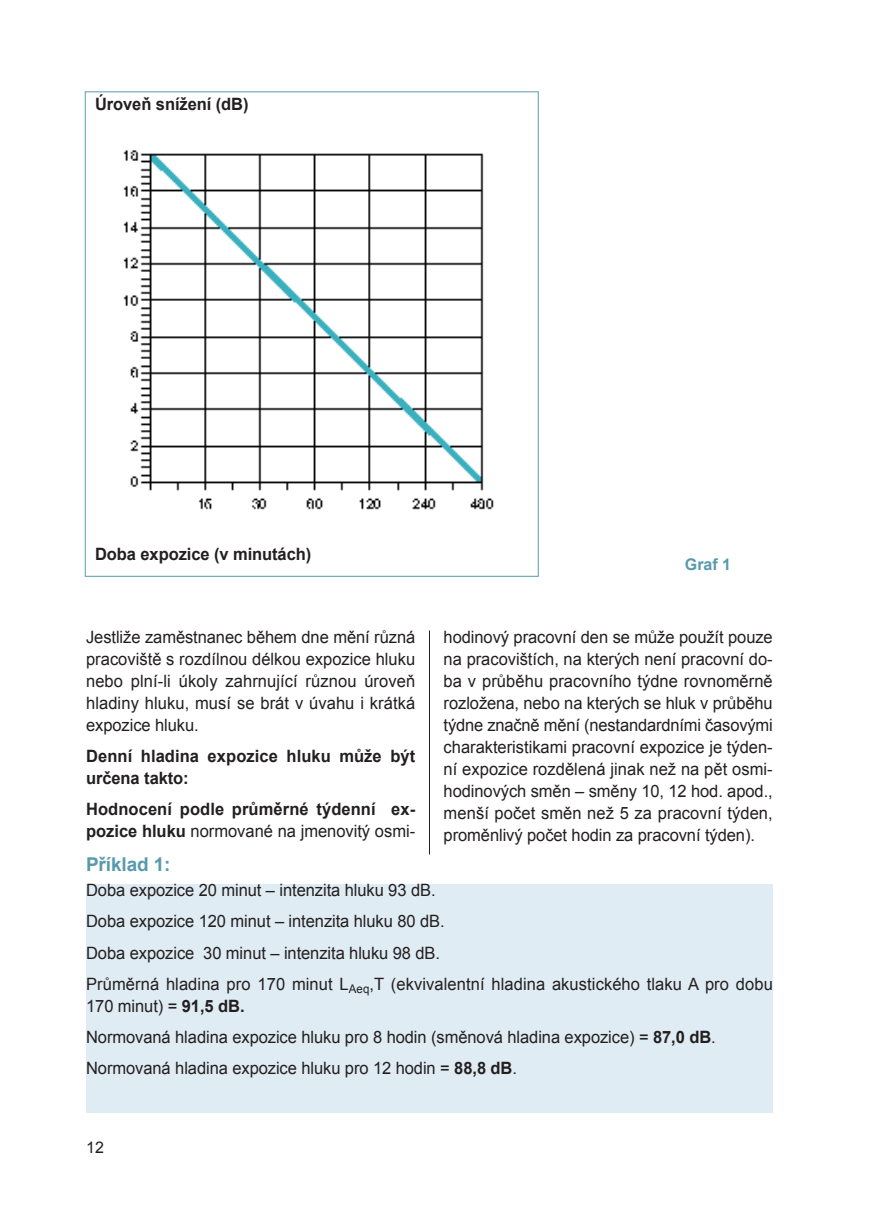
<style>
.page{position:relative;width:876px;height:1227px;background:#fff}
.page>*{position:absolute;margin:0;border:0;box-sizing:border-box;transform-origin:0 0}
.t1{font:700 19px "Arial";letter-spacing:-.005em;color:#589aad}
.t2{font:17px/22px "Arial";letter-spacing:-.005em;color:#231f20;text-align:justify}
.t3{font:700 17px/22px "Arial";letter-spacing:.005em;color:#231f20}
.t4{font:700 16px "Arial";color:#589aad}
.t5{font:16px "Arial";color:#231f20}
.s1{font-weight:400}
.s2{font-weight:700}
</style>
<div class="page">
<div style="left:86px;top:884px;width:686px;height:228px;background:#e0ecf3"></div>
<img style="left:123px;top:150px;width:371px;height:360px">
<hr style="left:429px;top:630px;width:1px;height:224px;background:#231f20">
<p class="t3" style="left:95px;top:93px;width:155px">Úroveň snížení (dB)</p>
<p class="t3" style="left:95px;top:543px;width:218px">Doba expozice (v minutách)</p>
<p class="t2" style="left:86px;top:626px;width:330px">Jestliže zaměstnanec během dne mění různá pracoviště s rozdílnou délkou expozice hluku nebo plní-li úkoly zahrnující různou úroveň hladiny hluku, musí se brát v úvahu i krátká expozice hluku.</p>
<p class="t3" style="left:86px;top:745px;width:330px">Denní hladina expozice hluku může být určena takto:</p>
<p class="t3" style="left:86px;top:798px;width:330px">Hodnocení podle průměrné týdenní ex&shy;pozice hluku <span class="s1">normované na jmenovitý osmi-</span></p>
<p class="t4" style="left:684px;top:555px;width:48px">Graf 1</p>
<p class="t2" style="left:443px;top:626px;width:330px">hodinový pracovní den se může použít pouze na pracovištích, na kterých není pracovní do&shy;ba v průběhu pracovního týdne rovnoměrně rozložena, nebo na kterých se hluk v průběhu týdne značně mění (nestandardními časovými charakteristikami pracovní expozice je týden&shy;ní expozice rozdělená jinak než na pět osmi&shy;hodinových směn – směny 10, 12 hod. apod., menší počet směn než 5 za pracovní týden, proměnlivý počet hodin za pracovní týden).</p>
<p class="t1" style="left:86px;top:854px;width:86px">Příklad 1:</p>
<p class="t2" style="left:86px;top:874px;width:687px;line-height:31.2px;text-align:left">Doba expozice 20 minut – intenzita hluku 93 dB.<br>Doba expozice 120 minut – intenzita hluku 80 dB.<br>Doba expozice 30 minut – intenzita hluku 98 dB.<br>Průměrná hladina pro 170 minut L<sub>Aeq</sub>,T (ekvivalentní hladina akustického tlaku A pro dobu</p>
<p class="t2" style="left:86px;top:990px;width:631px;line-height:31.2px;text-align:left">170 minut) = <span class="s2">91,5 dB.<br></span>Normovaná hladina expozice hluku pro 8 hodin (směnová hladina expozice) = <span class="s2">87,0 dB</span>.<br>Normovaná hladina expozice hluku pro 12 hodin = <span class="s2">88,8 dB</span>.</p>
<p class="t5" style="left:86px;top:1138px;width:19px">12</p>
</div>
